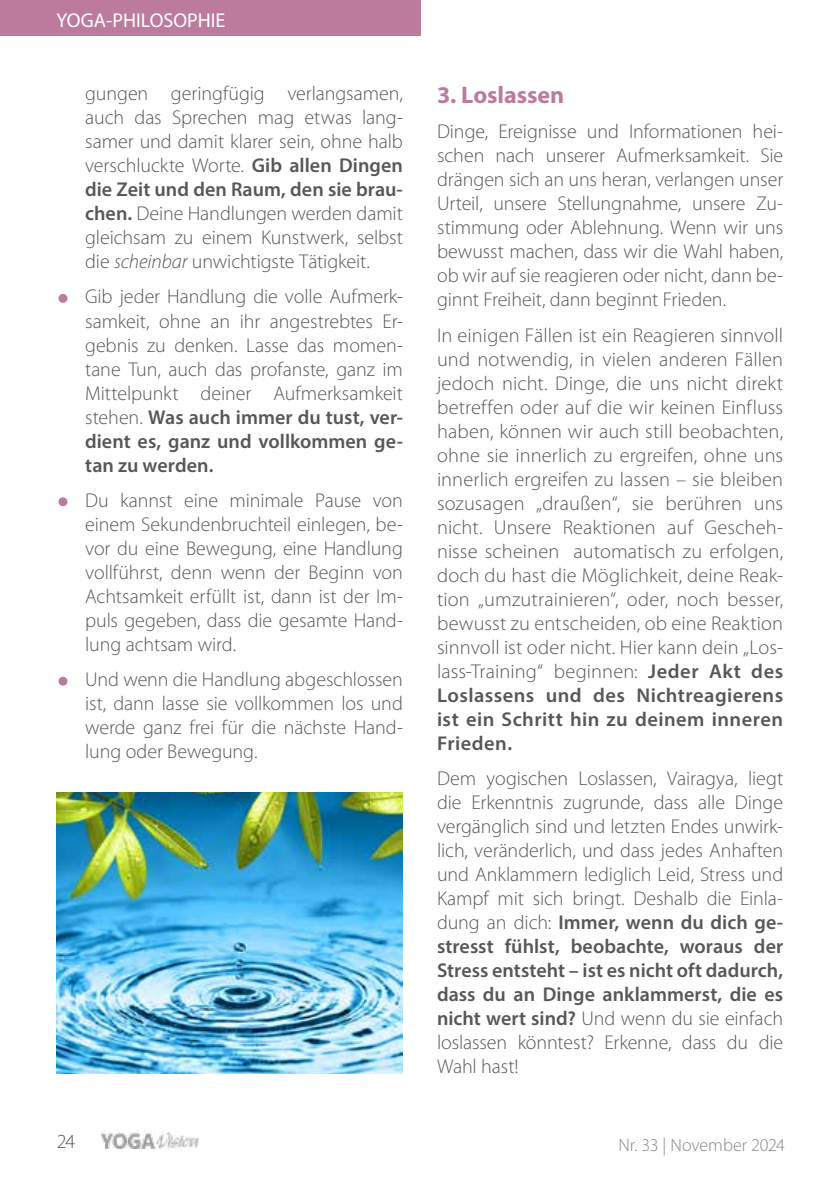
<style>
.page{position:relative;width:840px;height:1191px;background:#fff}
.page>*{position:absolute;margin:0;border:0;box-sizing:border-box;transform-origin:0 0}
.t1{font:700 24px "Myriad Pro";letter-spacing:-.005em;color:#bc7b9c}
.t2{font:300 20px/24px "Myriad Pro";letter-spacing:-.005em;color:#575756;text-align:justify}
.t3{font:20px "Grandesign Neue Roman";color:#fff}
.t4{font:300 18px "Myriad Pro";letter-spacing:-.005em;color:#878787}
.s1{font-weight:600}
.s2{font-style:italic}
.s3{font-size:50px;color:#bc7b9c}
</style>
<div class="page">
<img style="left:101px;top:1131px;width:54px;height:17px">
<img style="left:155px;top:1132px;width:44px;height:18px">
<div style="left:0;top:0;width:421px;height:35px;background:#bc7b9c"></div>
<img style="left:57px;top:792px;width:346px;height:281px">
<p class="t3" style="left:57px;top:9px;width:170px">YOGA-PHILOSOPHIE</p>
<p class="t2" style="left:85px;top:81px;width:319px">gungen geringfügig verlangsamen, auch das Sprechen mag etwas lang&shy;samer und damit klarer sein, ohne halb verschluckte Worte. <span class="s1">Gib allen Dingen die Zeit und den Raum, den sie brau&shy;chen.</span> Deine Handlungen werden damit gleichsam zu einem Kunstwerk, selbst die <span class="s2">scheinbar</span> unwichtigste Tätigkeit.</p>
<p class="t2" style="left:85px;top:285px;width:319px;text-indent:-28px"><span class="s3">•</span> Gib jeder Handlung die volle Aufmerk&shy;samkeit, ohne an ihr angestrebtes Er&shy;gebnis zu denken. Lasse das momen&shy;tane Tun, auch das profanste, ganz im Mittelpunkt deiner Aufmerksamkeit stehen. <span class="s1">Was auch immer du tust, ver&shy;dient es, ganz und vollkommen ge&shy;tan zu werden.</span></p>
<p class="t2" style="left:85px;top:488px;width:319px;text-indent:-28px"><span class="s3">•</span> Du kannst eine minimale Pause von einem Sekundenbruchteil einlegen, be&shy;vor du eine Bewegung, eine Handlung vollführst, denn wenn der Beginn von Achtsamkeit erfüllt ist, dann ist der Im&shy;puls gegeben, dass die gesamte Hand&shy;lung achtsam wird.</p>
<p class="t2" style="left:85px;top:667px;width:319px;text-indent:-28px"><span class="s3">•</span> Und wenn die Handlung abgeschlossen ist, dann lasse sie vollkommen los und werde ganz frei für die nächste Hand&shy;lung oder Bewegung.</p>
<p class="t1" style="left:437px;top:79px;width:129px">3. Loslassen</p>
<p class="t2" style="left:437px;top:120px;width:347px">Dinge, Ereignisse und Informationen hei&shy;schen nach unserer Aufmerksamkeit. Sie drängen sich an uns heran, verlangen unser Urteil, unsere Stellungnahme, unsere Zu&shy;stimmung oder Ablehnung. Wenn wir uns bewusst machen, dass wir die Wahl haben, ob wir auf sie reagieren oder nicht, dann be&shy;ginnt Freiheit, dann beginnt Frieden.</p>
<p class="t2" style="left:437px;top:323px;width:347px">In einigen Fällen ist ein Reagieren sinnvoll und notwendig, in vielen anderen Fällen jedoch nicht. Dinge, die uns nicht direkt betreffen oder auf die wir keinen Einfluss haben, können wir auch still beobachten, ohne sie innerlich zu ergreifen, ohne uns innerlich ergreifen zu lassen – sie bleiben sozusagen „draußen“, sie berühren uns nicht. Unsere Reaktionen auf Gescheh&shy;nisse scheinen automatisch zu erfolgen, doch du hast die Möglichkeit, deine Reak&shy;tion „umzutrainieren“, oder, noch besser, bewusst zu entscheiden, ob eine Reaktion sinnvoll ist oder nicht. Hier kann dein „Los&shy;lass-Training“ beginnen: <span class="s1">Jeder Akt des Loslassens und des Nichtreagierens ist ein Schritt hin zu deinem inneren Frieden.</span></p>
<p class="t2" style="left:437px;top:766px;width:347px">Dem yogischen Loslassen, Vairagya, liegt die Erkenntnis zugrunde, dass alle Dinge vergänglich sind und letzten Endes unwirk&shy;lich, veränderlich, und dass jedes Anhaften und Anklammern lediglich Leid, Stress und Kampf mit sich bringt. Deshalb die Einla&shy;dung an dich: <span class="s1">Immer, wenn du dich ge&shy;stresst fühlst, beobachte, woraus der Stress entsteht – ist es nicht oft dadurch, dass du an Dinge anklammerst, die es nicht wert sind?</span> Und wenn du sie einfach loslassen könntest? Erkenne, dass du die Wahl hast!</p>
<p class="t2" style="left:57px;top:1128px;width:20px">24</p>
<p class="t4" style="left:618px;top:1133px;width:168px">Nr. 33 | November 2024</p>
</div>
